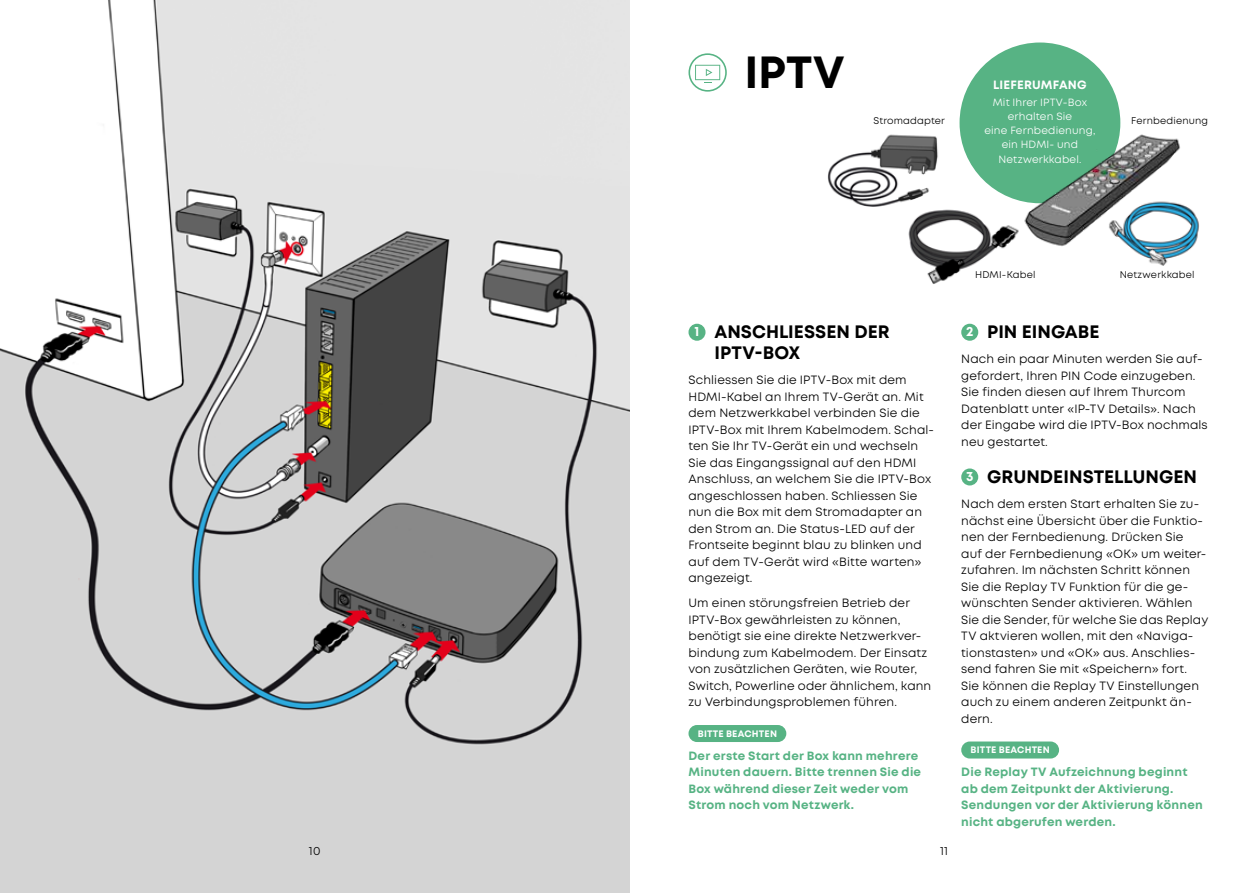
<style>
.page{position:relative;width:1259px;height:893px;background:#fff}
.page>*{position:absolute;margin:0;border:0;box-sizing:border-box;transform-origin:0 0}
.t1{font:700 45px "Mont";color:#000}
.t2{font:700 18px/21px "Mont";color:#000}
.t3{font:12px/16.5px "Mont";letter-spacing:.01em;color:#000}
.t4{font:700 12px/16.5px "Mont";letter-spacing:.015em;color:#57b384}
.t5{font:700 12px "Mont";letter-spacing:.015em;color:#fff}
.t6{font:10.5px/14.2px "Mont";letter-spacing:.015em;color:#fff;text-align:center}
.t7{font:9.75px "Mont";letter-spacing:.02em;color:#000}
.t8{font:700 9.3px "Mont";letter-spacing:.025em;color:#fff}
.s1{font-size:13.5px;color:#fff}
</style>
<div class="page">
<img style="left:908px;top:209px;width:110px;height:75px">
<img style="left:1133px;top:206px;width:66px;height:60px">
<img style="left:827px;top:134px;width:111px;height:73px">
<svg style="left:688px;top:53px;width:39px;height:39px"></svg>
<div style="left:688px;top:324px;width:17px;height:17px;background:#57b384;border-radius:50%"></div>
<div style="left:688px;top:725px;width:98px;height:17px;background:#57b384;border-radius:9px"></div>
<div style="left:959px;top:43px;width:161px;height:160px;background:#57b384;border-radius:50%"></div>
<img style="left:1018px;top:131px;width:167px;height:119px">
<img style="left:0;top:0;width:629px;height:893px">
<div style="left:961px;top:324px;width:17px;height:17px;background:#57b384;border-radius:50%"></div>
<div style="left:961px;top:468px;width:17px;height:17px;background:#57b384;border-radius:50%"></div>
<div style="left:961px;top:741px;width:98px;height:17px;background:#57b384;border-radius:9px"></div>
<h1 class="t1" style="left:744px;top:43px;width:102px">IPTV</h1>
<p class="t7" style="left:873px;top:114px;width:73px">Stromadapter</p>
<p class="t5" style="left:993px;top:77px;width:95px">LIEFERUMFANG</p>
<p class="t6" style="left:984px;top:95px;width:112px">Mit Ihrer IPTV-Box erhalten Sie<br>eine Fernbedienung, ein HDMI- und<br>Netzwerkkabel.</p>
<p class="t7" style="left:1131px;top:114px;width:78px">Fernbedienung</p>
<p class="t7" style="left:975px;top:269px;width:62px">HDMI-Kabel</p>
<p class="t7" style="left:1119px;top:269px;width:76px">Netzwerkkabel</p>
<h2 class="t2" style="left:714px;top:322px;width:177px;text-indent:-20px"><span class="s1">1</span> ANSCHLIESSEN DER<br>IPTV-BOX</h2>
<p class="t3" style="left:688px;top:372px;width:247px">Schliessen Sie die IPTV-Box mit dem HDMI-Kabel an Ihrem TV-Gerät an. Mit dem Netzwerkkabel verbinden Sie die IPTV-Box mit Ihrem Kabelmodem. Schal&shy;ten Sie Ihr TV-Gerät ein und wechseln Sie das Eingangssignal auf den HDMI Anschluss, an welchem Sie die IPTV-Box angeschlossen haben. Schliessen Sie nun die Box mit dem Stromadapter an den Strom an. Die Status-LED auf der Frontseite beginnt blau zu blinken und auf dem TV-Gerät wird «Bitte warten» angezeigt.</p>
<p class="t3" style="left:688px;top:595px;width:244px">Um einen störungsfreien Betrieb der IPTV-Box gewährleisten zu können, benötigt sie eine direkte Netzwerkver&shy;bindung zum Kabelmodem. Der Einsatz von zusätzlichen Geräten, wie Router, Switch, Powerline oder ähnlichem, kann zu Verbindungsproblemen führen.</p>
<p class="t8" style="left:698px;top:728px;width:81px">BITTE BEACHTEN</p>
<p class="t4" style="left:688px;top:747px;width:234px">Der erste Start der Box kann mehrere<br>Minuten dauern. Bitte trennen Sie die<br>Box während dieser Zeit weder vom<br>Strom noch vom Netzwerk.</p>
<p class="t3" style="left:309px;top:842px;width:13px">10</p>
<p class="t3" style="left:940px;top:842px;width:9px">11</p>
<h2 class="t2" style="left:966px;top:322px;width:135px"><span class="s1">2</span> PIN EINGABE</h2>
<p class="t3" style="left:961px;top:351px;width:248px">Nach ein paar Minuten werden Sie auf&shy;gefordert, Ihren PIN Code einzugeben.<br>Sie finden diesen auf Ihrem Thurcom Datenblatt unter «IP-TV Details». Nach der Eingabe wird die IPTV-Box nochmals neu gestartet.</p>
<h2 class="t2" style="left:966px;top:466px;width:232px"><span class="s1">3</span> GRUNDEINSTELLUNGEN</h2>
<p class="t3" style="left:961px;top:496px;width:249px">Nach dem ersten Start erhalten Sie zu&shy;nächst eine Übersicht über die Funktio&shy;nen der Fernbedienung. Drücken Sie<br>auf der Fernbedienung «OK» um weiter&shy;zufahren. Im nächsten Schritt können Sie die Replay TV Funktion für die ge&shy;wünschten Sender aktivieren. Wählen Sie die Sender, für welche Sie das Replay TV aktvieren wollen, mit den «Naviga&shy;tionstasten» und «OK» aus. Anschlies&shy;send fahren Sie mit «Speichern» fort.<br>Sie können die Replay TV Einstellungen auch zu einem anderen Zeitpunkt än&shy;dern.</p>
<p class="t8" style="left:970px;top:744px;width:81px">BITTE BEACHTEN</p>
<p class="t4" style="left:961px;top:764px;width:243px">Die Replay TV Aufzeichnung beginnt ab dem Zeitpunkt der Aktivierung.<br>Sendungen vor der Aktivierung können nicht abgerufen werden.</p>
</div>
